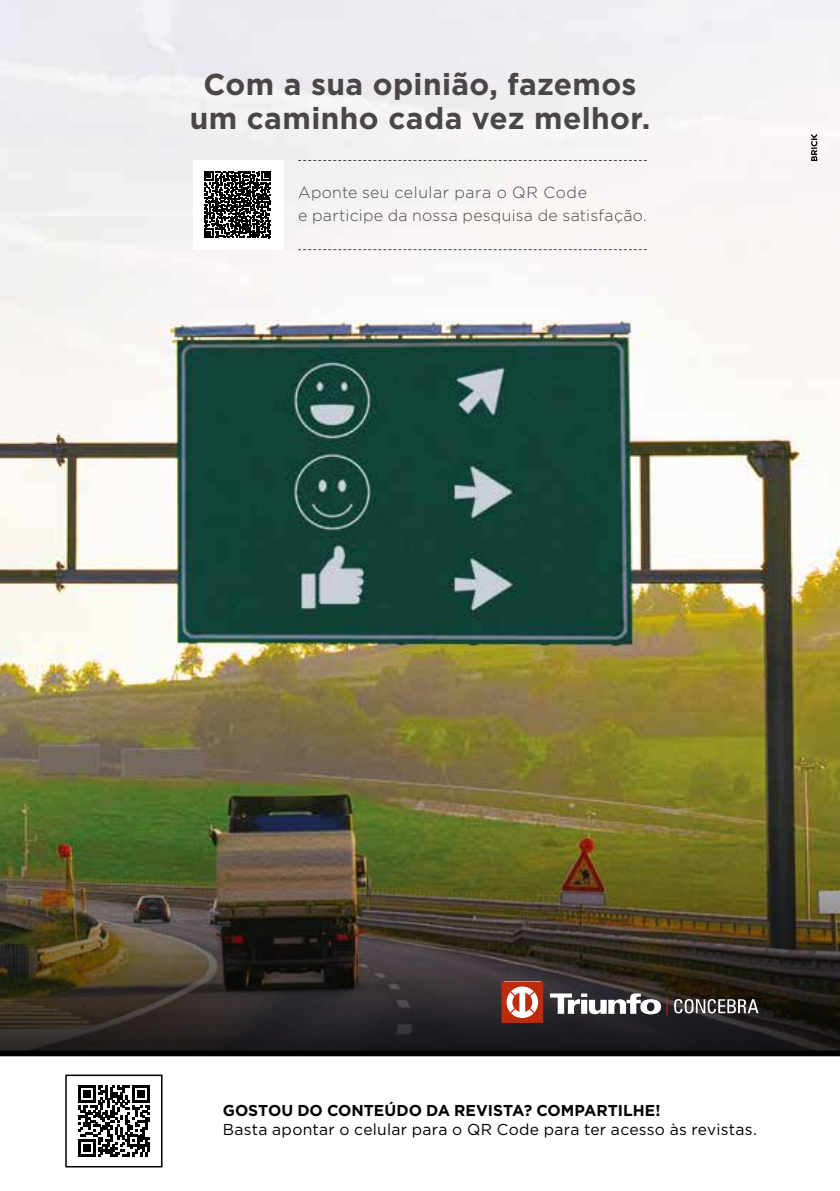
<style>
.page{position:relative;width:840px;height:1191px;background:#fff}
.page>*{position:absolute;margin:0;border:0;box-sizing:border-box;transform-origin:0 0}
.t1{font:700 30.2px/33.8px "Gotham";letter-spacing:.015em;color:#4b4646;text-align:center}
.t2{font:300 16px/23.2px "Gotham";letter-spacing:.02em;color:#4b4646}
.t3{font:15.8px "Gotham";letter-spacing:.015em;color:#000}
.t4{font:700 15.8px "Gotham";color:#000}
</style>
<div class="page">
<img style="left:0;top:0;width:839px;height:782px">
<svg style="left:78px;top:1085px;width:72px;height:71px"></svg>
<div style="left:65px;top:1074px;width:97px;height:93px;border:2px solid #000"></div>
<div style="left:0;top:1050px;width:839px;height:6px;background:#000"></div>
<div style="left:193px;top:160px;width:90px;height:89px;background:#fff"></div>
<svg style="left:204px;top:171px;width:67px;height:67px"></svg>
<svg style="left:298px;top:160px;width:348px;height:1px"></svg>
<svg style="left:298px;top:249px;width:348px;height:1px"></svg>
<svg style="left:810px;top:134px;width:6px;height:27px"></svg>
<img style="left:0;top:782px;width:839px;height:269px">
<svg style="left:549px;top:993px;width:111px;height:21px"></svg>
<svg style="left:673px;top:999px;width:85px;height:14px"></svg>
<svg style="left:501px;top:981px;width:42px;height:42px"></svg>
<svg style="left:666px;top:997px;width:1px;height:18px"></svg>
<h1 class="t1" style="left:190px;top:67px;width:462px">Com a sua opinião, fazemos um caminho cada vez melhor.</h1>
<p class="t2" style="left:298px;top:180px;width:350px">Aponte seu celular para o QR Code<br>e participe da nossa pesquisa de satisfação.</p>
<p class="t4" style="left:223px;top:1100px;width:439px">GOSTOU DO CONTEÚDO DA REVISTA? COMPARTILHE!</p>
<p class="t3" style="left:223px;top:1119px;width:535px">Basta apontar o celular para o QR Code para ter acesso às revistas.</p>
</div>
